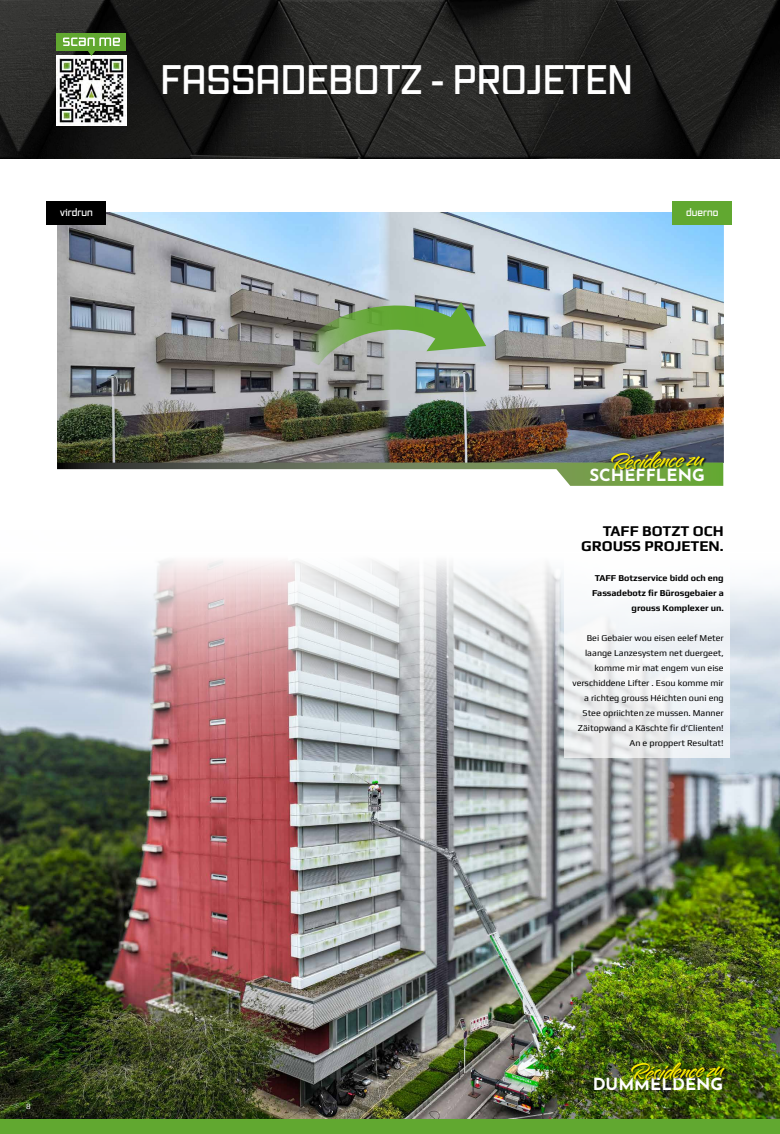
<style>
.page{position:relative;width:780px;height:1134px;background:#fff}
.page>*{position:absolute;margin:0;border:0;box-sizing:border-box;transform-origin:0 0}
.t1{font:600 40px "Vox";color:#fff}
.t2{font:27.4px "Alpine Script";color:#ffed00}
.t3{font:100 16.8px "Josefin Sans";color:#fff}
.t4{font:700 15px/15px "Play";color:#000;text-align:right}
.t5{font:600 9.8px "Vox";color:#fff}
.t6{font:9px/15px "Play";color:#000;text-align:right}
.t7{font:700 9px/15px "Play";color:#000;text-align:right}
.t8{font:8px "Play";color:#fff}
</style>
<div class="page">
<img style="left:0;top:915px;width:780px;height:205px">
<img style="left:0;top:483px;width:780px;height:432px">
<svg style="left:564px;top:517px;width:166px;height:241px;fill:#f5f7f9"></svg>
<div style="left:0;top:1120px;width:780px;height:14px;background:#61a830"></div>
<img style="left:0;top:0;width:780px;height:158px">
<img style="left:57px;top:56px;width:69px;height:69px">
<div style="left:57px;top:33px;width:69px;height:18px;background:#61a830"></div>
<svg style="left:63px;top:38px;width:57px;height:18px"></svg>
<img style="left:57px;top:213px;width:320px;height:250px">
<img style="left:377px;top:213px;width:346px;height:250px">
<svg style="left:295px;top:293px;width:191px;height:72px;background:#8fa886"></svg>
<div style="left:672px;top:201px;width:60px;height:24px;background:#61a830"></div>
<svg style="left:57px;top:463px;width:666px;height:23px"></svg>
<div style="left:631px;top:1062px;width:96px;height:20px;background:#000;opacity:.75"></div>
<div style="left:611px;top:451px;width:95px;height:20px;background:#000;opacity:.75"></div>
<div style="left:47px;top:201px;width:59px;height:24px;background:#000"></div>
<p class="t5" style="left:60px;top:206px;width:34px">virdrun</p>
<h1 class="t1" style="left:160px;top:53px;width:474px">FASSADEBOTZ - PROJETEN</h1>
<p class="t5" style="left:686px;top:206px;width:34px">duerno</p>
<h2 class="t2" style="left:609px;top:449px;width:95px;rotate:-3deg">Résidence zu</h2>
<h3 class="t3" style="left:589px;top:462px;width:117px">SCHEFFLENG</h3>
<h3 class="t4" style="left:581px;top:523px;width:144px">TAFF BOTZT OCH<br>GROUSS PROJETEN.</h3>
<p class="t7" style="left:592px;top:570px;width:133px">TAFF Botzservice bidd och eng<br>Fassadebotz fir Bürosgebaier a grouss Komplexer un.</p>
<p class="t6" style="left:572px;top:630px;width:153px">Bei Gebaier wou eisen eelef Meter laange Lanzesystem net duergeet, komme mir mat engem vun eise verschiddene Lifter . Esou komme mir a richteg grouss Héichten ouni eng<br>Stee opriichten ze mussen. Manner<br>Zäitopwand a Käschte fir d‘Clienten!<br>An e proppert Resultat!</p>
<p class="t8" style="left:26px;top:1102px;width:6px">8</p>
<h2 class="t2" style="left:629px;top:1060px;width:95px;rotate:-3deg">Résidence zu</h2>
<h3 class="t3" style="left:592px;top:1072px;width:132px">DUMMELDENG</h3>
</div>
